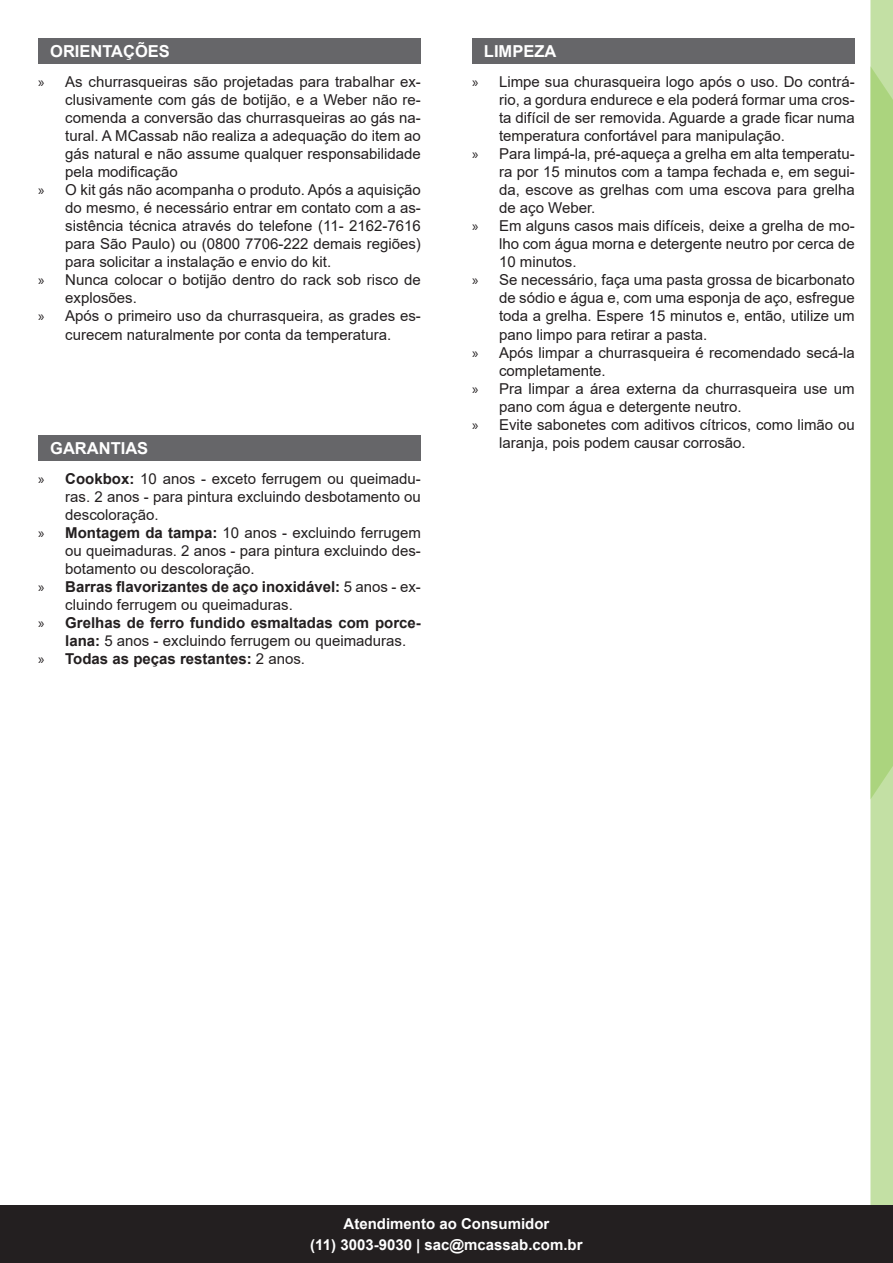
<style>
.page{position:relative;width:893px;height:1263px;background:#fff}
.page>*{position:absolute;margin:0;border:0;box-sizing:border-box;transform-origin:0 0}
.t1{font:700 16.5px "Arial";color:#fff}
.t2{font:15px/18px "Arial";color:#231f20;text-align:justify}
.t3{font:700 15px/18px "Arial";color:#231f20}
.t4{font:700 15px "Arial";color:#fff}
.s1{font-family:"Myriad Pro"}
.s2{font-weight:700}
.s3{font-family:"Myriad Pro";font-weight:400}
.s4{font-weight:400}
</style>
<div class="page">
<svg style="left:870px;top:0;width:23px;height:1205px;background:#b6d98f"></svg>
<div style="left:0;top:1205px;width:893px;height:58px;background:#231f20"></div>
<div style="left:38px;top:38px;width:383px;height:26px;background:#666669"></div>
<div style="left:472px;top:38px;width:383px;height:26px;background:#666669"></div>
<div style="left:38px;top:435px;width:383px;height:26px;background:#666669"></div>
<p class="t1" style="left:50px;top:39px;width:121px">ORIENTAÇÕES</p>
<p class="t2" style="left:65px;top:73px;width:357px;text-indent:-27px"><span class="s1">»</span> As churrasqueiras são projetadas para trabalhar ex&shy;clusivamente com gás de botijão, e a Weber não re&shy;comenda a conversão das churrasqueiras ao gás na&shy;tural. A MCassab não realiza a adequação do item ao gás natural e não assume qualquer responsabilidade pela modificação</p>
<p class="t2" style="left:65px;top:181px;width:357px;text-indent:-27px"><span class="s1">»</span> O kit gás não acompanha o produto. Após a aquisição do mesmo, é necessário entrar em contato com a as&shy;sistência técnica através do telefone (11- 2162-7616 para São Paulo) ou (0800 7706-222 demais regiões) para solicitar a instalação e envio do kit.</p>
<p class="t2" style="left:65px;top:271px;width:357px;text-indent:-27px"><span class="s1">»</span> Nunca colocar o botijão dentro do rack sob risco de explosões.</p>
<p class="t2" style="left:38px;top:307px;width:384px;text-align:center"><span class="s1">»</span> Após o primeiro uso da churrasqueira, as grades es&shy;curecem naturalmente por conta da temperatura.</p>
<p class="t1" style="left:50px;top:436px;width:100px">GARANTIAS</p>
<p class="t2" style="left:65px;top:470px;width:357px;text-indent:-27px"><span class="s1">»</span> <span class="s2">Cookbox:</span> 10 anos - exceto ferrugem ou queimadu&shy;ras. 2 anos - para pintura excluindo desbotamento ou descoloração.</p>
<p class="t2" style="left:65px;top:524px;width:357px;text-indent:-27px"><span class="s1">»</span> <span class="s2">Montagem da tampa:</span> 10 anos - excluindo ferrugem ou queimaduras. 2 anos - para pintura excluindo des&shy;botamento ou descoloração.</p>
<p class="t2" style="left:65px;top:578px;width:357px;text-indent:-27px"><span class="s1">»</span> <span class="s2">Barras flavorizantes de aço inoxidável:</span> 5 anos - ex&shy;cluindo ferrugem ou queimaduras.</p>
<p class="t3" style="left:65px;top:614px;width:357px;text-indent:-27px"><span class="s3">»</span> Grelhas de ferro fundido esmaltadas com porce&shy;lana: <span class="s4">5 anos - excluindo ferrugem ou queimaduras.</span></p>
<p class="t3" style="left:38px;top:650px;width:268px"><span class="s3">»</span> Todas as peças restantes: <span class="s4">2 anos.</span></p>
<p class="t1" style="left:484px;top:39px;width:74px">LIMPEZA</p>
<p class="t2" style="left:499px;top:73px;width:357px;text-indent:-27px"><span class="s1">»</span> Limpe sua churasqueira logo após o uso. Do contrá&shy;rio, a gordura endurece e ela poderá formar uma cros&shy;ta difícil de ser removida. Aguarde a grade ficar numa temperatura confortável para manipulação.</p>
<p class="t2" style="left:499px;top:145px;width:357px;text-indent:-27px"><span class="s1">»</span> Para limpá-la, pré-aqueça a grelha em alta temperatu&shy;ra por 15 minutos com a tampa fechada e, em segui&shy;da, escove as grelhas com uma escova para grelha de aço Weber.</p>
<p class="t2" style="left:499px;top:217px;width:357px;text-indent:-27px"><span class="s1">»</span> Em alguns casos mais difíceis, deixe a grelha de mo&shy;lho com água morna e detergente neutro por cerca de 10 minutos.</p>
<p class="t2" style="left:499px;top:271px;width:357px;text-indent:-27px"><span class="s1">»</span> Se necessário, faça uma pasta grossa de bicarbonato de sódio e água e, com uma esponja de aço, esfregue toda a grelha. Espere 15 minutos e, então, utilize um pano limpo para retirar a pasta.</p>
<p class="t2" style="left:499px;top:343px;width:357px;text-indent:-27px"><span class="s1">»</span> Após limpar a churrasqueira é recomendado secá-la completamente.</p>
<p class="t2" style="left:499px;top:379px;width:357px;text-indent:-27px"><span class="s1">»</span> Pra limpar a área externa da churrasqueira use um pano com água e detergente neutro.</p>
<p class="t2" style="left:499px;top:415px;width:357px;text-indent:-27px"><span class="s1">»</span> Evite sabonetes com aditivos cítricos, como limão ou laranja, pois podem causar corrosão.</p>
<p class="t4" style="left:344px;top:1213px;width:207px">Atendimento ao Consumidor</p>
<p class="t4" style="left:310px;top:1234px;width:274px">(11) 3003-9030 | sac@mcassab.com.br</p>
</div>
